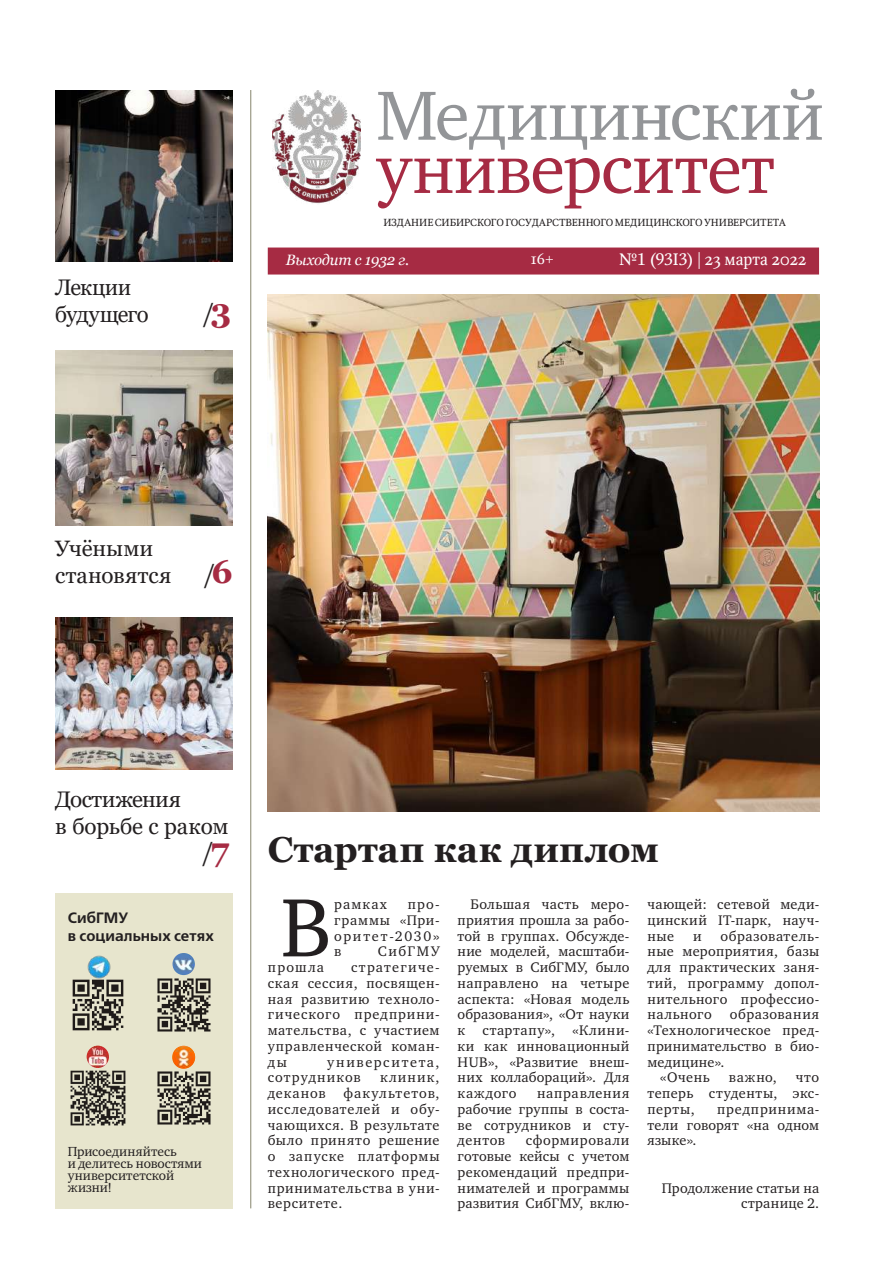
<style>
.page{position:relative;width:893px;height:1263px;background:#fff}
.page>*{position:absolute;margin:0;border:0;box-sizing:border-box;transform-origin:0 0}
.t1{font:84.6px "Charter C";color:#231f20}
.t2{font:700 36px "Georgia";letter-spacing:.005em;color:#231f20}
.t3{font:25.5px "Georgia";color:#231f20}
.t4{font:22.5px/27px "Georgia";letter-spacing:-.015em;color:#231f20}
.t5{font:22.35px/27px "Georgia";letter-spacing:.005em;color:#231f20}
.t6{font:16.5px "Octava";letter-spacing:.005em;color:#fff}
.t7{font:700 15px/18px "Free Set C";letter-spacing:.005em;color:#231f20}
.t8{font:italic 15px "Georgia";letter-spacing:-.015em;color:#fff}
.t9{font:15px "Octava";color:#fff}
.t10{font:14.25px/15.8px "Charter C";letter-spacing:.035em;color:#231f20;text-align:justify}
.t11{font:14.25px/15.8px "Charter C";letter-spacing:.015em;color:#231f20;text-align:right}
.t12{font:14.25px/15.8px "Charter C";letter-spacing:.1em;color:#231f20}
.t13{font:13.5px/12px "Charter C";letter-spacing:.005em;color:#231f20}
.t14{font:10.2px "Octava";letter-spacing:-.01em;color:#231f20}
.s1{font-weight:700;font-size:33px;color:#a62b43}
</style>
<div class="page">
<div style="left:55px;top:893px;width:178px;height:315px;background:#e7e5cd"></div>
<img style="left:72px;top:978px;width:52px;height:53px">
<img style="left:55px;top:90px;width:178px;height:171px">
<img style="left:55px;top:351px;width:178px;height:174px">
<img style="left:55px;top:617px;width:178px;height:152px">
<svg style="left:376px;top:158px;width:398px;height:50px"></svg>
<svg style="left:378px;top:89px;width:444px;height:61px"></svg>
<div style="left:268px;top:248px;width:551px;height:27px;background:#a62b43"></div>
<hr style="left:250px;top:90px;width:1px;height:1118px;background:#86846c">
<img style="left:272px;top:91px;width:88px;height:113px">
<img style="left:172px;top:953px;width:23px;height:22px;border-radius:11px">
<img style="left:87px;top:1046px;width:22px;height:22px;border-radius:11px">
<svg style="left:172px;top:1046px;width:23px;height:23px"></svg>
<img style="left:173px;top:1046px;width:22px;height:22px;border-radius:11px">
<img style="left:87px;top:955px;width:24px;height:23px">
<img style="left:268px;top:295px;width:551px;height:516px">
<img style="left:157px;top:970px;width:54px;height:62px">
<img style="left:70px;top:1063px;width:56px;height:63px">
<img style="left:157px;top:1063px;width:54px;height:62px">
<h3 class="t4" style="left:55px;top:274px;width:95px">Лекции будущего</h3>
<h3 class="t3" style="left:203px;top:297px;width:30px">/<span class="s1">3</span></h3>
<p class="t14" style="left:383px;top:216px;width:404px">ИЗДАНИЕ СИБИРСКОГО ГОСУДАРСТВЕННОГО МЕДИЦИНСКОГО УНИВЕРСИТЕТА</p>
<p class="t8" style="left:286px;top:250px;width:125px">Выходит с 1932 г.</p>
<p class="t9" style="left:531px;top:250px;width:25px">16+</p>
<p class="t6" style="left:619px;top:249px;width:189px">№1 (93I3) | 23 марта 2022</p>
<h3 class="t5" style="left:55px;top:536px;width:118px">Учёными становятся</h3>
<h3 class="t3" style="left:203px;top:559px;width:31px">/<span class="s1">6</span></h3>
<h3 class="t4" style="left:55px;top:786px;width:175px">Достижения<br>в борьбе с раком</h3>
<h3 class="t3" style="left:202px;top:837px;width:29px">/<span class="s1">7</span></h3>
<p class="t7" style="left:68px;top:909px;width:147px">СибГМУ<br>в социальных сетях</p>
<p class="t13" style="left:68px;top:1145px;width:136px">Присоединяйтесь<br>и делитесь новостями университетской жизни!</p>
<h2 class="t2" style="left:268px;top:826px;width:393px">Стартап как диплом</h2>
<h1 class="t1" style="left:281px;top:881px;width:53px">В</h1>
<p class="t10" style="left:334px;top:896px;width:54px">рамках</p>
<p class="t10" style="left:647px;top:896px;width:173px">чающей: сетевой меди&shy;цинский IT-парк, науч&shy;ные</p>
<p class="t10" style="left:458px;top:896px;width:173px;text-indent:13px">Большая часть меро&shy;приятия прошла за рабо&shy;той в группах. Обсужде&shy;ние моделей, масштаби&shy;руемых в СибГМУ, было направлено на четыре аспекта: «Новая модель образования», «От науки к стартапу», «Клини&shy;ки как инновационный HUB», «Развитие внеш&shy;них коллабораций». Для каждого</p>
<p class="t10" style="left:334px;top:896px;width:107px;text-indent:74px">про&shy;граммы «При&shy;оритет-2030» в</p>
<p class="t10" style="left:647px;top:928px;width:173px;text-indent:73px">образователь&shy;ные мероприятия, базы для практических заня&shy;тий, программу допол&shy;нительного профессио&shy;нального</p>
<p class="t10" style="left:693px;top:928px;width:10px">и</p>
<p class="t10" style="left:378px;top:944px;width:63px">СибГМУ</p>
<p class="t10" style="left:268px;top:959px;width:173px;text-indent:83px">стратегиче&shy;ская сессия, посвящен&shy;ная развитию техноло&shy;гического предприни&shy;мательства, с участием управленческой коман&shy;ды</p>
<p class="t10" style="left:268px;top:959px;width:58px">прошла</p>
<p class="t10" style="left:730px;top:1007px;width:91px">образования</p>
<p class="t10" style="left:647px;top:1022px;width:173px">«Технологическое пред-</p>
<p class="t10" style="left:647px;top:1038px;width:173px">принимательство в био-</p>
<p class="t10" style="left:647px;top:1054px;width:79px">медицине».</p>
<p class="t10" style="left:660px;top:1070px;width:51px">«Очень</p>
<p class="t10" style="left:729px;top:1070px;width:50px">важно,</p>
<p class="t12" style="left:268px;top:1054px;width:173px;text-indent:59px">университета, сотрудников</p>
<p class="t10" style="left:268px;top:1070px;width:173px;text-indent:112px">клиник, деканов факультетов, исследователей и обу&shy;чающихся. В результате было принято решение о запуске платформы технологического пред&shy;принимательства в уни&shy;верситете.</p>
<p class="t10" style="left:647px;top:1070px;width:173px;text-indent:148px">что теперь студенты, экс&shy;перты,</p>
<p class="t10" style="left:458px;top:1085px;width:173px;text-indent:80px">направления рабочие группы в соста&shy;ве сотрудников и сту&shy;дентов</p>
<p class="t10" style="left:647px;top:1101px;width:173px;text-indent:70px">предпринима&shy;тели говорят «на одном языке».</p>
<p class="t11" style="left:662px;top:1180px;width:159px">Продолжение статьи на странице 2.</p>
<p class="t10" style="left:458px;top:1133px;width:173px;text-indent:68px">сформировали готовые кейсы с учетом рекомендаций предпри&shy;нимателей и программы развития СибГМУ, вклю-</p>
</div>
